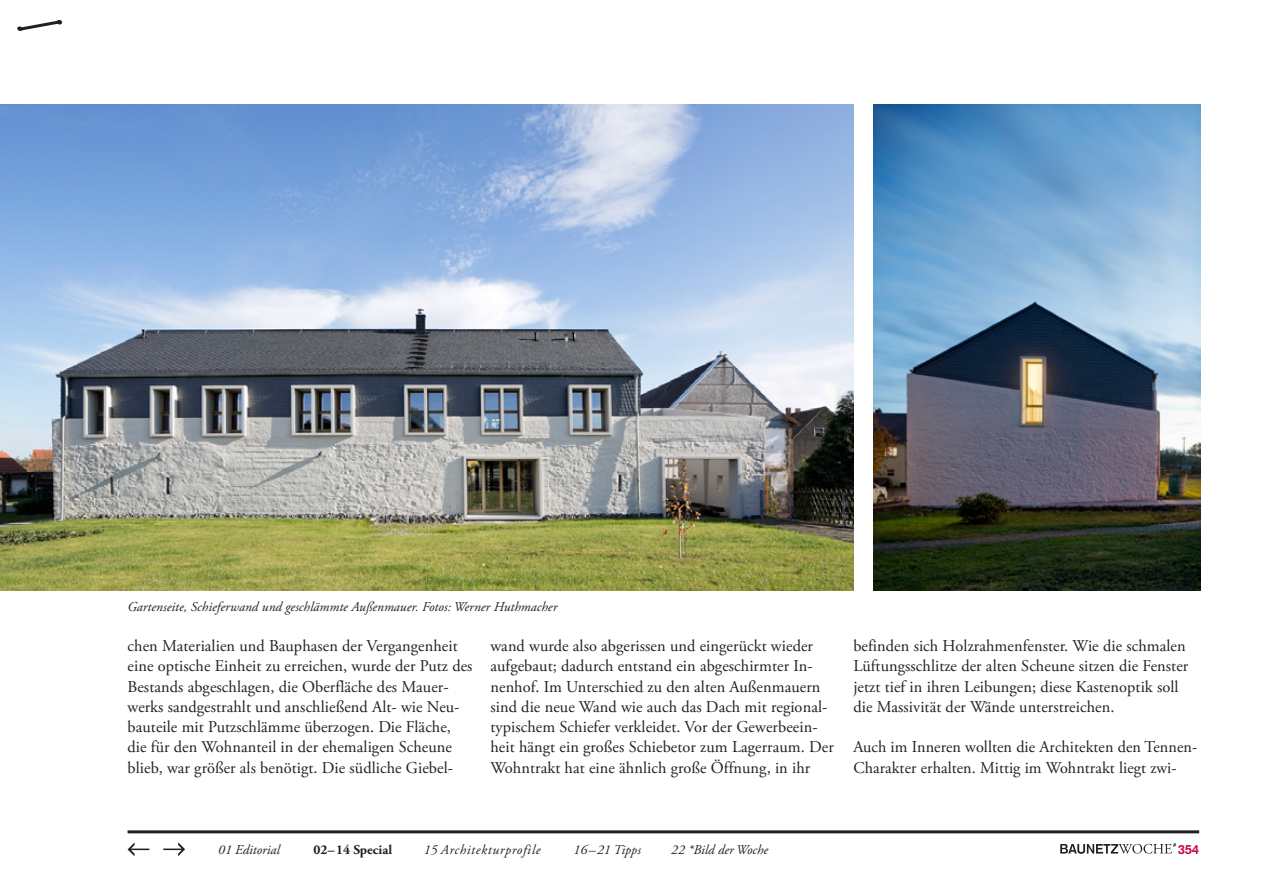
<style>
.page{position:relative;width:1263px;height:893px;background:#fff}
.page>*{position:absolute;margin:0;border:0;box-sizing:border-box;transform-origin:0 0}
.Fließtext_NEU{font:16.5px/20.2px "Adobe Garamond Pro";letter-spacing:.005em;color:#231f20}
.Navigation_Off{font:italic 13.5px "Adobe Garamond Pro";letter-spacing:.005em;color:#231f20}
.Navigation_Off-2{font:italic 13.5px "Adobe Garamond Pro";letter-spacing:.05em;color:#231f20}
.Navigation_Off-3{font:700 13.5px "Adobe Garamond Pro";color:#231f20}
.t1{font:700 13.05px "Akzidenz Grotesk";color:#cc0046}
</style>
<div class="page">
<hr style="left:128px;top:830px;width:1071px;height:3px;background:#231f20">
<svg style="left:128px;top:842px;width:21px;height:14px"></svg>
<svg style="left:163px;top:842px;width:22px;height:14px"></svg>
<svg style="left:17px;top:20px;width:46px;height:11px"></svg>
<svg style="left:1060px;top:843px;width:116px;height:11px"></svg>
<img style="left:0;top:104px;width:853px;height:486px">
<img style="left:873px;top:104px;width:327px;height:486px">
<p class="Navigation_Off" style="left:128px;top:598px;width:431px">Gartenseite, Schieferwand und geschlämmte Außenmauer. Fotos: Werner Huthmacher</p>
<p class="Fließtext_NEU" style="left:128px;top:636px;width:346px">chen Materialien und Bauphasen der Vergangenheit eine optische Einheit zu erreichen, wurde der Putz des Bestands abgeschlagen, die Oberfläche des Mauer&shy;werks sandgestrahlt und anschließend Alt- wie Neu&shy;bauteile mit Putzschlämme überzogen. Die Fläche, die für den Wohnanteil in der ehemaligen Scheune blieb, war größer als benötigt. Die südliche Giebel-</p>
<p class="Fließtext_NEU" style="left:490px;top:636px;width:345px">wand wurde also abgerissen und eingerückt wieder aufgebaut; dadurch entstand ein abgeschirmter In&shy;nenhof. Im Unterschied zu den alten Außenmauern sind die neue Wand wie auch das Dach mit regional&shy;typischem Schiefer verkleidet. Vor der Gewerbeein&shy;heit hängt ein großes Schiebetor zum Lagerraum. Der Wohntrakt hat eine ähnlich große Öffnung, in ihr</p>
<p class="Fließtext_NEU" style="left:853px;top:636px;width:337px">befinden sich Holzrahmenfenster. Wie die schmalen Lüftungsschlitze der alten Scheune sitzen die Fenster jetzt tief in ihren Leibungen; diese Kastenoptik soll die Massivität der Wände unterstreichen.</p>
<p class="Fließtext_NEU" style="left:853px;top:738px;width:345px">Auch im Inneren wollten die Architekten den Tennen-<br>Charakter erhalten. Mittig im Wohntrakt liegt zwi-</p>
<p class="Navigation_Off" style="left:218px;top:841px;width:63px">01 Editorial</p>
<p class="Navigation_Off-3" style="left:314px;top:841px;width:80px">02–14 Special</p>
<p class="Navigation_Off-2" style="left:424px;top:841px;width:118px">15 Architekturprofile</p>
<p class="Navigation_Off" style="left:574px;top:841px;width:69px">16–21 Tipps</p>
<p class="Navigation_Off" style="left:671px;top:841px;width:98px">22 *Bild der Woche</p>
<p class="t1" style="left:1178px;top:841px;width:23px">354</p>
</div>
